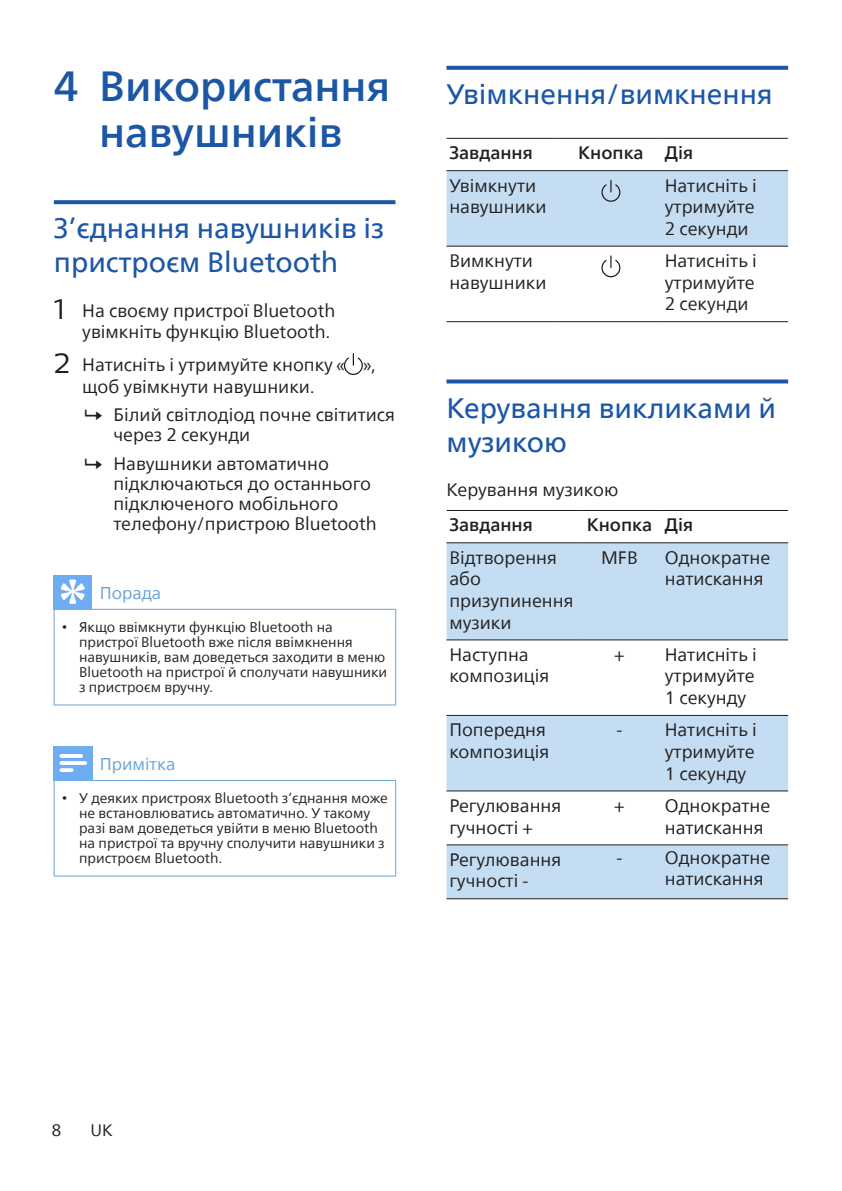
<style>
.page{position:relative;width:842px;height:1191px;background:#fff}
.page>*{position:absolute;margin:0;border:0;box-sizing:border-box;transform-origin:0 0}
.t1{font:500 42px/46px "Neue Frutiger World";color:#1c57a5;text-align:center}
.heading2{font:28px/34px "Neue Frutiger World";color:#1c57a5}
.Body{font:18px/21.6px "Neue Frutiger World";color:#231f20}
.Body-2{font:500 18px "Neue Frutiger World";color:#231f20}
.Body-3{font:17px "Neue Frutiger World";color:#66a2d7}
.t2{font:16.4px "Neue Frutiger World";color:#231f20}
.t3{font:14px/15px "Neue Frutiger World";color:#231f20}
.s1{font-family:"Centrale Sans";font-size:28px}
.s2{font-family:"Arial"}
</style>
<div class="page">
<svg style="left:54px;top:200px;width:341px;height:4px"></svg>
<svg style="left:344px;top:353px;width:19px;height:22px"></svg>
<hr style="left:395px;top:609px;width:1px;height:95px;background:#66a2d7">
<hr style="left:54px;top:609px;width:1px;height:95px;background:#66a2d7">
<hr style="left:54px;top:704px;width:38px;height:1px;background:#66a2d7">
<hr style="left:92px;top:704px;width:304px;height:1px;background:#66a2d7">
<hr style="left:92px;top:609px;width:304px;height:1px;background:#66a2d7">
<hr style="left:54px;top:609px;width:38px;height:1px;background:#66a2d7">
<div style="left:54px;top:575px;width:38px;height:34px;background:#6eadf2"></div>
<svg style="left:61px;top:579px;width:24px;height:25px"></svg>
<hr style="left:395px;top:780px;width:1px;height:96px;background:#66a2d7">
<hr style="left:54px;top:780px;width:1px;height:96px;background:#66a2d7">
<hr style="left:54px;top:875px;width:38px;height:1px;background:#66a2d7">
<hr style="left:92px;top:875px;width:304px;height:1px;background:#66a2d7">
<hr style="left:92px;top:780px;width:304px;height:1px;background:#66a2d7">
<hr style="left:54px;top:780px;width:38px;height:1px;background:#66a2d7">
<div style="left:53px;top:746px;width:40px;height:34px;background:#6eadf2"></div>
<svg style="left:60px;top:754px;width:27px;height:18px"></svg>
<svg style="left:446px;top:66px;width:342px;height:4px"></svg>
<svg style="left:446px;top:379px;width:342px;height:4px"></svg>
<hr style="left:446px;top:138px;width:114px;height:1px;background:#231f20">
<hr style="left:560px;top:138px;width:102px;height:1px;background:#231f20">
<hr style="left:662px;top:138px;width:126px;height:1px;background:#231f20">
<hr style="left:446px;top:170px;width:114px;height:1px;background:#231f20">
<hr style="left:560px;top:170px;width:102px;height:1px;background:#231f20">
<hr style="left:662px;top:170px;width:126px;height:1px;background:#231f20">
<hr style="left:446px;top:246px;width:114px;height:1px;background:#231f20">
<hr style="left:560px;top:246px;width:102px;height:1px;background:#231f20">
<hr style="left:662px;top:246px;width:126px;height:1px;background:#231f20">
<hr style="left:446px;top:321px;width:114px;height:1px;background:#231f20">
<hr style="left:560px;top:321px;width:102px;height:1px;background:#231f20">
<hr style="left:662px;top:321px;width:126px;height:1px;background:#231f20">
<div style="left:446px;top:171px;width:342px;height:75px;background:#c4ddf2"></div>
<svg style="left:601px;top:255px;width:19px;height:22px"></svg>
<svg style="left:446px;top:543px;width:342px;height:355px;fill:#c4ddf2"></svg>
<hr style="left:446px;top:510px;width:131px;height:1px;background:#231f20">
<hr style="left:577px;top:510px;width:85px;height:1px;background:#231f20">
<hr style="left:662px;top:510px;width:126px;height:1px;background:#231f20">
<hr style="left:446px;top:542px;width:131px;height:1px;background:#231f20">
<hr style="left:577px;top:542px;width:85px;height:1px;background:#231f20">
<hr style="left:662px;top:542px;width:126px;height:1px;background:#231f20">
<hr style="left:446px;top:639px;width:131px;height:1px;background:#231f20">
<hr style="left:577px;top:639px;width:85px;height:1px;background:#231f20">
<hr style="left:662px;top:639px;width:126px;height:1px;background:#231f20">
<hr style="left:446px;top:715px;width:131px;height:1px;background:#231f20">
<hr style="left:577px;top:715px;width:85px;height:1px;background:#231f20">
<hr style="left:662px;top:715px;width:126px;height:1px;background:#231f20">
<hr style="left:446px;top:790px;width:131px;height:1px;background:#231f20">
<hr style="left:577px;top:790px;width:85px;height:1px;background:#231f20">
<hr style="left:662px;top:790px;width:126px;height:1px;background:#231f20">
<hr style="left:446px;top:844px;width:131px;height:1px;background:#231f20">
<hr style="left:577px;top:844px;width:85px;height:1px;background:#231f20">
<hr style="left:662px;top:844px;width:126px;height:1px;background:#231f20">
<hr style="left:446px;top:898px;width:131px;height:1px;background:#231f20">
<hr style="left:577px;top:898px;width:85px;height:1px;background:#231f20">
<hr style="left:662px;top:898px;width:126px;height:1px;background:#231f20">
<p class="t1" style="left:54px;top:64px;width:338px">4 Використання навушників</p>
<p class="heading2" style="left:54px;top:212px;width:332px">З’єднання навушників із пристроєм Bluetooth</p>
<p class="Body" style="left:54px;top:300px;width:283px;text-align:right"><span class="s1">1</span> На своєму пристрої Bluetooth увімкніть функцію Bluetooth.</p>
<p class="Body" style="left:82px;top:354px;width:295px;text-indent:-28px"><span class="s1">2</span> Натисніть і утримуйте кнопку « », щоб увімкнути навушники.</p>
<p class="Body" style="left:113px;top:405px;width:283px;line-height:20px">Білий світлодіод почне світитися через 2 секунди</p>
<p class="Body" style="left:113px;top:454px;width:265px;line-height:20px">Навушники автоматично підключаються до останнього підключеного мобільного телефону/пристрою Bluetooth</p>
<p class="Body-3" style="left:100px;top:580px;width:63px">Порада</p>
<p class="t3" style="left:79px;top:619px;width:310px;text-indent:-17px"><span class="s2">•</span> Якщо ввімкнути функцію Bluetooth на пристрої Bluetooth вже після ввімкнення навушників, вам доведеться заходити в меню Bluetooth на пристрої й сполучати навушники з пристроєм вручну.</p>
<p class="Body-3" style="left:100px;top:751px;width:77px">Примітка</p>
<p class="t3" style="left:79px;top:790px;width:310px;text-indent:-17px"><span class="s2">•</span> У деяких пристроях Bluetooth з’єднання може не встановлюватись автоматично. У такому разі вам доведеться увійти в меню Bluetooth на пристрої та вручну сполучити навушники з пристроєм Bluetooth.</p>
<p class="heading2" style="left:446px;top:78px;width:328px">Увімкнення/вимкнення</p>
<p class="Body-2" style="left:449px;top:138px;width:85px">Завдання</p>
<p class="Body-2" style="left:578px;top:138px;width:67px">Кнопка</p>
<p class="Body-2" style="left:665px;top:138px;width:30px">Дія</p>
<p class="Body" style="left:449px;top:175px;width:99px">Увімкнути навушники</p>
<p class="Body" style="left:665px;top:175px;width:93px;text-align:justify">Натисніть і утримуйте 2 секунди</p>
<p class="Body" style="left:449px;top:250px;width:99px">Вимкнути навушники</p>
<p class="Body" style="left:665px;top:250px;width:93px;text-align:justify">Натисніть і утримуйте 2 секунди</p>
<p class="heading2" style="left:446px;top:391px;width:331px">Керування викликами й музикою</p>
<p class="Body" style="left:446px;top:479px;width:173px">Керування музикою</p>
<p class="Body-2" style="left:449px;top:510px;width:85px">Завдання</p>
<p class="Body-2" style="left:587px;top:510px;width:67px">Кнопка</p>
<p class="Body-2" style="left:665px;top:510px;width:30px">Дія</p>
<p class="Body" style="left:449px;top:547px;width:126px">Відтворення або призупинення музики</p>
<p class="Body" style="left:601px;top:547px;width:38px">MFB</p>
<p class="Body" style="left:665px;top:547px;width:107px">Однократне натискання</p>
<p class="Body" style="left:449px;top:644px;width:101px">Наступна композиція</p>
<p class="Body" style="left:614px;top:644px;width:12px">+</p>
<p class="Body" style="left:665px;top:644px;width:93px;text-align:justify">Натисніть і утримуйте 1 секунду</p>
<p class="Body" style="left:449px;top:719px;width:101px">Попередня композиція</p>
<p class="Body" style="left:616px;top:719px;width:7px">-</p>
<p class="Body" style="left:665px;top:719px;width:93px;text-align:justify">Натисніть і утримуйте 1 секунду</p>
<p class="Body" style="left:449px;top:795px;width:113px">Регулювання гучності +</p>
<p class="Body" style="left:614px;top:795px;width:12px">+</p>
<p class="Body" style="left:665px;top:795px;width:107px">Однократне натискання</p>
<p class="Body" style="left:449px;top:849px;width:113px">Регулювання гучності -</p>
<p class="Body" style="left:616px;top:847px;width:7px">-</p>
<p class="Body" style="left:665px;top:847px;width:107px">Однократне натискання</p>
<p class="t2" style="left:52px;top:1117px;width:11px">8</p>
<p class="t2" style="left:91px;top:1117px;width:24px">UK</p>
</div>
